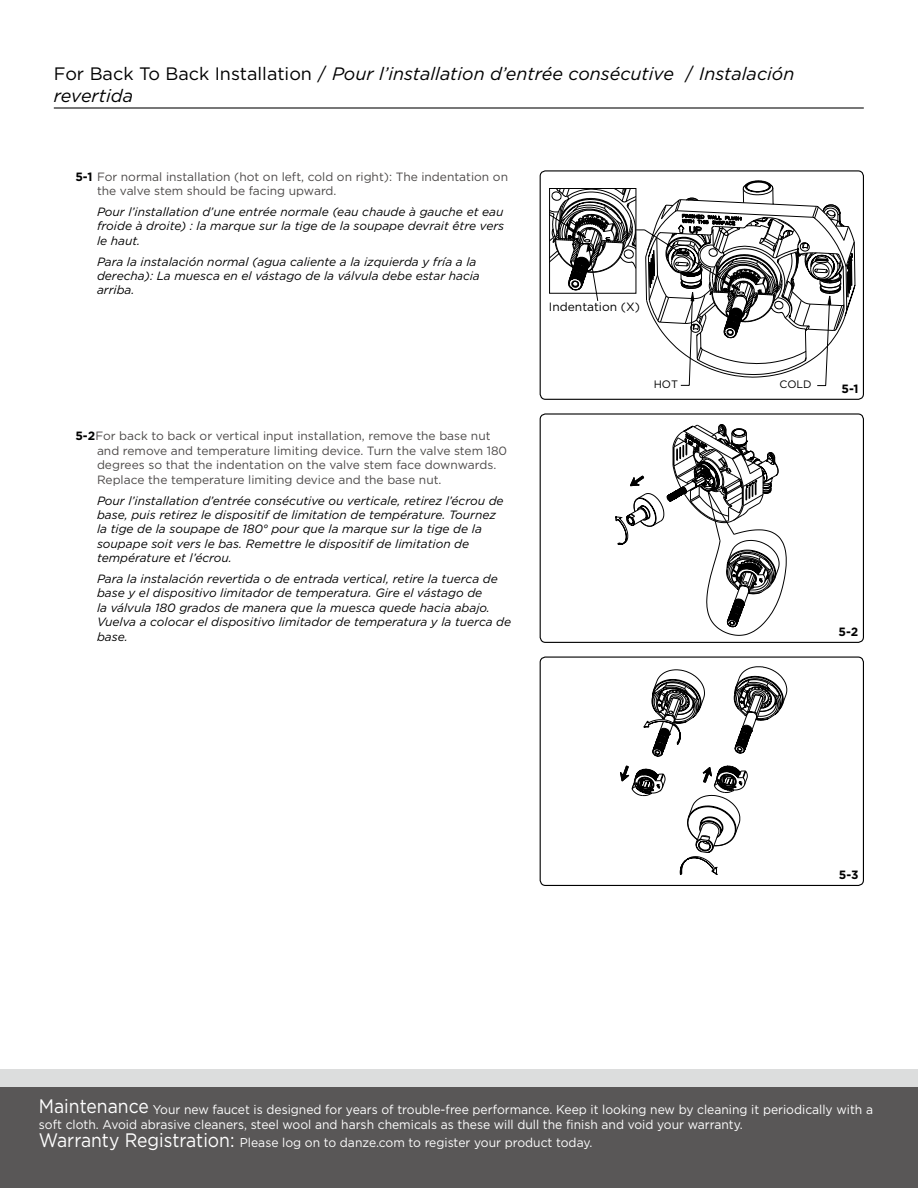
<style>
.page{position:relative;width:918px;height:1188px;background:#fff}
.page>*{position:absolute;margin:0;border:0;box-sizing:border-box;transform-origin:0 0}
.t1{font:italic 18px/21.6px "Gotham";color:#000}
.t2{font:12.75px/14.5px "Gotham";color:#fff;scale:.95 1}
.t3{font:italic 12px/14.4px "Gotham";color:#000}
.t4{font:12px/14.4px "Gotham";color:#4c4948}
.t5{font:12px "Gotham";color:#000}
.t6{font:700 12px "Gotham";color:#000}
.t7{font:11.85px "Gotham";color:#000}
.t8{font:10.8px "Gotham";letter-spacing:-.005em;color:#000}
.s1{font-style:normal}
.s2{font-weight:700;color:#000}
.s3{font-size:19.5px}
</style>
<div class="page">
<div style="left:0;top:1070px;width:918px;height:118px;background:#dcdddd"></div>
<div style="left:0;top:1087px;width:918px;height:101px;background:#595757"></div>
<hr style="left:54px;top:107px;width:810px;height:2px;background:#000">
<div style="left:540px;top:170px;width:324px;height:230px;border:1px solid #000;border-radius:5px"></div>
<svg style="left:615px;top:424px;width:172px;height:212px"></svg>
<div style="left:540px;top:413px;width:324px;height:230px;border:1px solid #000;border-radius:5px"></div>
<svg style="left:620px;top:666px;width:167px;height:209px"></svg>
<div style="left:540px;top:657px;width:324px;height:229px;border:1px solid #000;border-radius:5px"></div>
<svg style="left:550px;top:180px;width:305px;height:206px"></svg>
<h1 class="t1" style="left:54px;top:62px;width:742px"><span class="s1">For Back To Back Installation /</span> Pour l’installation d’entrée consécutive <span class="s1">/</span> Instalación revertida</h1>
<p class="t7" style="left:449px;top:165px;width:18px">UP</p>
<p class="t4" style="left:97px;top:169px;width:413px;text-indent:-22px"><span class="s2">5-1</span> For normal installation (hot on left, cold on right): The indentation on the valve stem should be facing upward.</p>
<p class="t3" style="left:97px;top:204px;width:409px;text-align:justify">Pour l’installation d’une entrée normale (eau chaude à gauche et eau froide à droite) : la marque sur la tige de la soupape devrait être vers le haut.</p>
<p class="t3" style="left:97px;top:254px;width:384px">Para la instalación normal (agua caliente a la izquierda y fría a la derecha): La muesca en el vástago de la válvula debe estar hacia arriba.</p>
<p class="t4" style="left:97px;top:429px;width:412px;text-indent:-22px"><span class="s2">5-2</span>For back to back or vertical input installation, remove the base nut and remove and temperature limiting device. Turn the valve stem 180 degrees so that the indentation on the valve stem face downwards.<br>Replace the temperature limiting device and the base nut.</p>
<p class="t3" style="left:97px;top:493px;width:408px">Pour l’installation d’entrée consécutive ou verticale, retirez l’écrou de base, puis retirez le dispositif de limitation de température. Tournez la tige de la soupape de 180° pour que la marque sur la tige de la soupape soit vers le bas. Remettre le dispositif de limitation de température et l’écrou.</p>
<p class="t3" style="left:97px;top:571px;width:416px">Para la instalación revertida o de entrada vertical, retire la tuerca de base y el dispositivo limitador de temperatura. Gire el vástago de<br>la válvula 180 grados de manera que la muesca quede hacia abajo.<br>Vuelva a colocar el dispositivo limitador de temperatura y la tuerca de base.</p>
<p class="t5" style="left:549px;top:299px;width:92px">Indentation (X)</p>
<p class="t8" style="left:654px;top:377px;width:26px">HOT</p>
<p class="t8" style="left:779px;top:377px;width:34px">COLD</p>
<p class="t6" style="left:841px;top:381px;width:19px">5-1</p>
<p class="t6" style="left:838px;top:624px;width:21px">5-2</p>
<p class="t6" style="left:839px;top:867px;width:21px">5-3</p>
<p class="t2" style="left:39px;top:1102px;width:880px"><span class="s3">Maintenance</span> Your new faucet is designed for years of trouble-free performance. Keep it looking new by cleaning it periodically with a soft cloth. Avoid abrasive cleaners, steel wool and harsh chemicals as these will dull the finish and void your warranty.</p>
<p class="t2" style="left:39px;top:1135px;width:584px"><span class="s3">Warranty Registration:</span> Please log on to danze.com to register your product today.</p>
</div>
